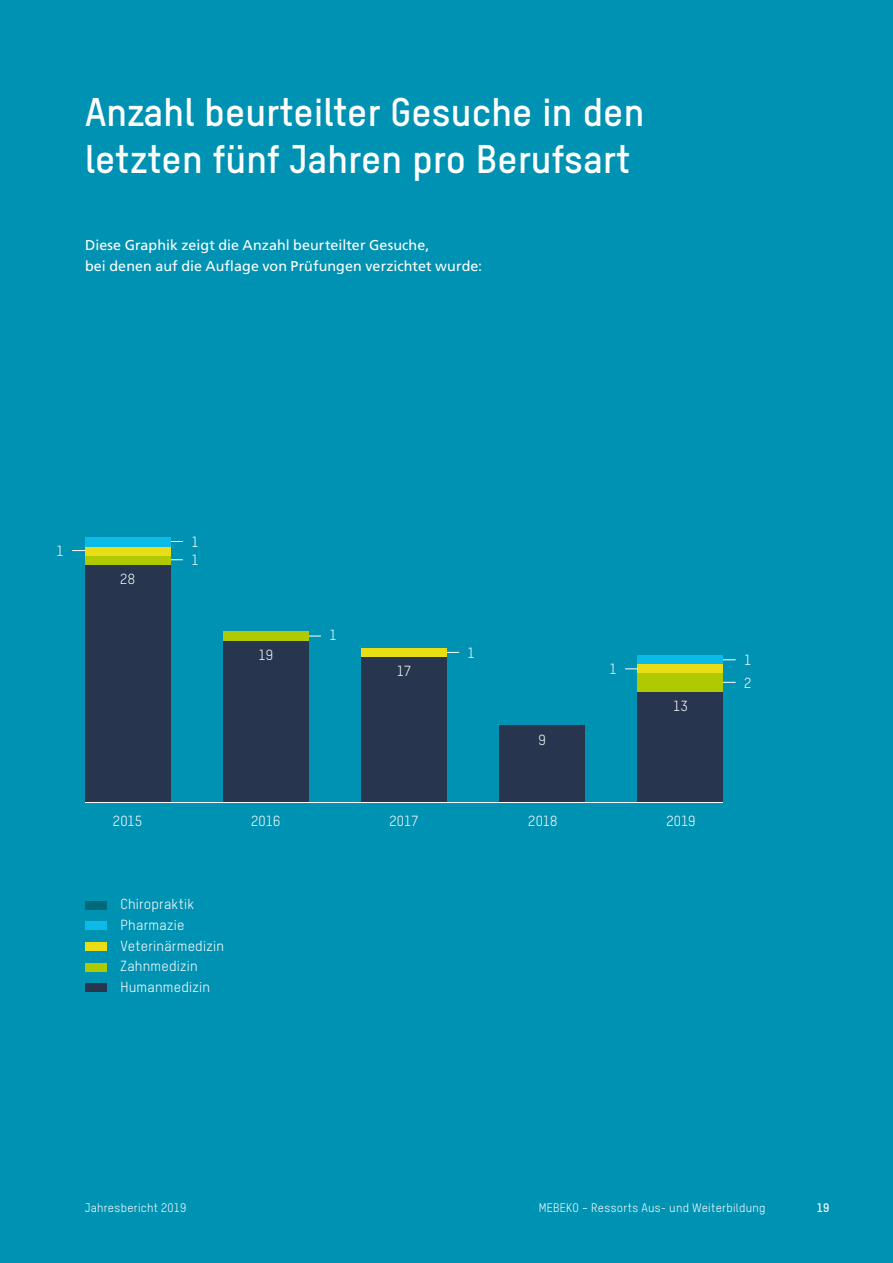
<style>
.page{position:relative;width:893px;height:1263px;background:#0092b3}
.page>*{position:absolute;margin:0;border:0;box-sizing:border-box;transform-origin:0 0}
._1__Haupttitel{font:39px/46.5px "T Star Bold";letter-spacing:.005em;color:#fff}
.Lead{font:14.25px/20.5px "Frutiger LT";letter-spacing:.005em;color:#fff}
.Legenden_Grafiken{font:14.25px "T Star Regular";letter-spacing:.015em;color:#fff}
.Legenden_gross{font:14.25px "T Star Regular";letter-spacing:.005em;color:#fff}
.t1{font:12px "T Star Regular";letter-spacing:.02em;color:#fff}
.t2{font:12px "T Star Bold";color:#fff}
</style>
<div class="page">
<svg style="left:170px;top:559px;width:13px;height:1px"></svg>
<svg style="left:170px;top:541px;width:13px;height:1px"></svg>
<svg style="left:72px;top:550px;width:13px;height:1px"></svg>
<div style="left:85px;top:564px;width:85px;height:238px;background:#27364e"></div>
<div style="left:85px;top:555px;width:85px;height:9px;background:#afca00"></div>
<div style="left:85px;top:546px;width:85px;height:9px;background:#e9dd15"></div>
<div style="left:85px;top:537px;width:85px;height:9px;background:#0cbae7"></div>
<svg style="left:308px;top:636px;width:13px;height:1px"></svg>
<div style="left:223px;top:640px;width:85px;height:162px;background:#27364e"></div>
<div style="left:223px;top:631px;width:85px;height:9px;background:#afca00"></div>
<svg style="left:446px;top:652px;width:13px;height:1px"></svg>
<div style="left:361px;top:657px;width:85px;height:145px;background:#27364e"></div>
<div style="left:361px;top:648px;width:85px;height:9px;background:#e9dd15"></div>
<div style="left:500px;top:725px;width:85px;height:77px;background:#27364e"></div>
<div style="left:638px;top:691px;width:85px;height:111px;background:#27364e"></div>
<hr style="left:85px;top:802px;width:638px;height:1px;background:#fff">
<div style="left:638px;top:673px;width:85px;height:18px;background:#afca00"></div>
<svg style="left:723px;top:682px;width:13px;height:1px"></svg>
<svg style="left:723px;top:659px;width:13px;height:1px"></svg>
<div style="left:638px;top:664px;width:85px;height:9px;background:#e9dd15"></div>
<div style="left:638px;top:655px;width:85px;height:9px;background:#0cbae7"></div>
<svg style="left:625px;top:668px;width:13px;height:1px"></svg>
<div style="left:85px;top:901px;width:21px;height:8px;background:#006a7b"></div>
<div style="left:85px;top:921px;width:21px;height:9px;background:#0cbae7"></div>
<div style="left:85px;top:942px;width:21px;height:9px;background:#e9dd15"></div>
<div style="left:85px;top:963px;width:21px;height:8px;background:#afca00"></div>
<div style="left:85px;top:983px;width:21px;height:9px;background:#27364e"></div>
<p class="_1__Haupttitel" style="left:85px;top:86px;width:561px">Anzahl beurteilter Gesuche in den letzten fünf Jahren pro Berufsart</p>
<p class="Lead" style="left:85px;top:235px;width:399px">Diese Graphik zeigt die Anzahl beurteilter Gesuche,<br>bei denen auf die Auflage von Prüfungen verzichtet wurde:</p>
<p class="Legenden_gross" style="left:57px;top:541px;width:9px">1</p>
<p class="Legenden_gross" style="left:120px;top:569px;width:16px">28</p>
<p class="Legenden_gross" style="left:191px;top:532px;width:9px">1</p>
<p class="Legenden_gross" style="left:191px;top:550px;width:9px">1</p>
<p class="Legenden_gross" style="left:258px;top:645px;width:16px">19</p>
<p class="Legenden_gross" style="left:329px;top:625px;width:9px">1</p>
<p class="Legenden_gross" style="left:397px;top:661px;width:16px">17</p>
<p class="Legenden_gross" style="left:468px;top:643px;width:9px">1</p>
<p class="Legenden_gross" style="left:113px;top:811px;width:31px">2015</p>
<p class="Legenden_gross" style="left:251px;top:811px;width:31px">2016</p>
<p class="Legenden_Grafiken" style="left:121px;top:894px;width:75px">Chiropraktik</p>
<p class="Legenden_Grafiken" style="left:121px;top:915px;width:66px">Pharmazie</p>
<p class="Legenden_Grafiken" style="left:121px;top:936px;width:105px">Veterinärmedizin</p>
<p class="Legenden_Grafiken" style="left:121px;top:956px;width:79px">Zahnmedizin</p>
<p class="Legenden_Grafiken" style="left:121px;top:977px;width:91px">Humanmedizin</p>
<p class="Legenden_gross" style="left:389px;top:811px;width:31px">2017</p>
<p class="Legenden_gross" style="left:539px;top:730px;width:9px">9</p>
<p class="Legenden_gross" style="left:528px;top:811px;width:31px">2018</p>
<p class="Legenden_gross" style="left:609px;top:659px;width:9px">1</p>
<p class="Legenden_gross" style="left:673px;top:696px;width:16px">13</p>
<p class="Legenden_gross" style="left:666px;top:811px;width:31px">2019</p>
<p class="Legenden_gross" style="left:744px;top:650px;width:9px">1</p>
<p class="Legenden_gross" style="left:744px;top:673px;width:9px">2</p>
<p class="t1" style="left:85px;top:1199px;width:103px">Jahresbericht 2019</p>
<p class="t1" style="left:539px;top:1199px;width:228px">MEBEKO – Ressorts Aus- und Weiterbildung</p>
<p class="t2" style="left:817px;top:1199px;width:14px">19</p>
</div>
